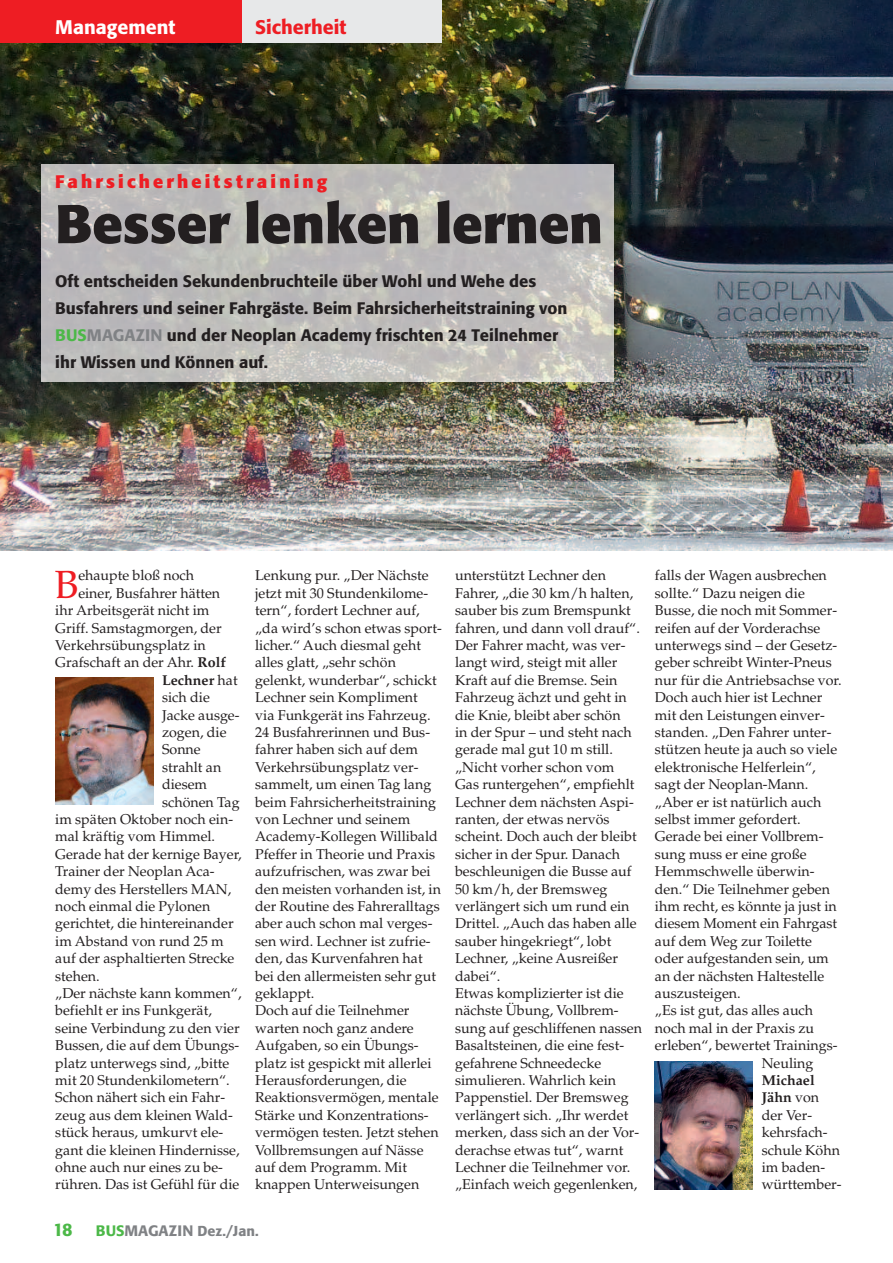
<style>
.page{position:relative;width:893px;height:1263px;background:#fff}
.page>*{position:absolute;margin:0;border:0;box-sizing:border-box;transform-origin:0 0}
.t1{font:700 54px "Formata BQ";color:#231f20}
.t2{font:39.3px "Palatino";color:#ee1d23}
.t3{font:500 19.5px "Formata BQ";color:#fff}
.t4{font:500 19.5px "Formata BQ";color:#ee1d23}
.t5{font:700 18px "Formata BQ";letter-spacing:.175em;color:#ee1d23}
.t6{font:500 18px "Formata BQ";color:#4cb848}
.t7{font:500 16.5px/27px "Formata BQ";color:#231f20}
.t8{font:14.25px/17.4px "Palatino";color:#231f20}
.t9{font:500 14.25px "Formata BQ";color:#808285}
.t10{font:700 14.25px "Palatino";color:#231f20}
.s1{color:#4cb848}
.s2{color:#808285}
.s3{font-weight:700}
.s4{font-weight:400}
.s5{font-size:15px;color:#4cb848}
.s6{font-size:15px}
</style>
<div class="page">
<img style="left:0;top:0;width:893px;height:551px">
<div style="left:0;top:0;width:242px;height:43px;background:#ee1d23"></div>
<div style="left:242px;top:0;width:200px;height:43px;background:#e7e8e9"></div>
<img style="left:42px;top:164px;width:571px;height:218px">
<img style="left:55px;top:677px;width:98px;height:128px">
<img style="left:655px;top:1062px;width:98px;height:127px">
<h3 class="t3" style="left:55px;top:16px;width:122px">Management</h3>
<h3 class="t4" style="left:255px;top:16px;width:93px">Sicherheit</h3>
<p class="t5" style="left:55px;top:172px;width:274px">Fahrsicherheitstraining</p>
<h1 class="t1" style="left:55px;top:193px;width:549px">Besser lenken lernen</h1>
<p class="t7" style="left:55px;top:268px;width:514px">Oft entscheiden Sekundenbruchteile über Wohl und Wehe des Busfahrers und seiner Fahrgäste. Beim Fahrsicherheitstraining von <span class="s1">BUS</span><span class="s2">MAGAZIN</span> und der Neoplan Academy frischten 24 Teilnehmer ihr Wissen und Können auf.</p>
<h2 class="t2" style="left:55px;top:569px;width:26px">B</h2>
<p class="t8" style="left:78px;top:568px;width:117px">ehaupte bloß noch</p>
<p class="t8" style="left:78px;top:586px;width:143px">einer, Busfahrer hätten</p>
<p class="t8" style="left:55px;top:603px;width:156px">ihr Arbeitsgerät nicht im</p>
<p class="t8" style="left:55px;top:621px;width:168px">Griff. Samstagmorgen, der</p>
<p class="t8" style="left:55px;top:638px;width:152px">Verkehrsübungsplatz in</p>
<p class="t8" style="left:55px;top:655px;width:172px">Grafschaft an der Ahr. <span class="s3">Rolf</span></p>
<p class="t10" style="left:162px;top:674px;width:77px">Lechner <span class="s4">hat</span></p>
<p class="t8" style="left:162px;top:690px;width:49px">sich die</p>
<p class="t8" style="left:162px;top:708px;width:79px">Jacke ausge-</p>
<p class="t8" style="left:162px;top:725px;width:66px">zogen, die</p>
<p class="t8" style="left:162px;top:742px;width:40px">Sonne</p>
<p class="t8" style="left:162px;top:760px;width:61px">strahlt an</p>
<p class="t8" style="left:162px;top:777px;width:47px">diesem</p>
<p class="t8" style="left:162px;top:795px;width:79px">schönen Tag</p>
<p class="t8" style="left:55px;top:812px;width:179px">im späten Oktober noch ein-</p>
<p class="t8" style="left:55px;top:829px;width:161px">mal kräftig vom Himmel.</p>
<p class="t8" style="left:55px;top:847px;width:188px">Gerade hat der kernige Bayer,</p>
<p class="t8" style="left:55px;top:864px;width:161px">Trainer der Neoplan Aca-</p>
<p class="t8" style="left:55px;top:882px;width:177px">demy des Herstellers MAN,</p>
<p class="t8" style="left:55px;top:899px;width:157px">noch einmal die Pylonen</p>
<p class="t8" style="left:55px;top:916px;width:180px">gerichtet, die hintereinander</p>
<p class="t8" style="left:55px;top:934px;width:170px">im Abstand von rund 25 m</p>
<p class="t8" style="left:55px;top:951px;width:181px">auf der asphaltierten Strecke</p>
<p class="t8" style="left:55px;top:969px;width:46px">stehen.</p>
<p class="t8" style="left:55px;top:986px;width:188px">„Der nächste kann kommen“,</p>
<p class="t8" style="left:55px;top:1003px;width:158px">befiehlt er ins Funkgerät,</p>
<p class="t8" style="left:55px;top:1021px;width:186px">seine Verbindung zu den vier</p>
<p class="t8" style="left:55px;top:1038px;width:185px">Bussen, die auf dem Übungs-</p>
<p class="t8" style="left:55px;top:1056px;width:176px">platz unterwegs sind, „bitte</p>
<p class="t8" style="left:55px;top:1073px;width:176px">mit 20 Stundenkilometern“.</p>
<p class="t8" style="left:55px;top:1090px;width:171px">Schon nähert sich ein Fahr-</p>
<p class="t8" style="left:55px;top:1108px;width:179px">zeug aus dem kleinen Wald-</p>
<p class="t8" style="left:55px;top:1125px;width:169px">stück heraus, umkurvt ele-</p>
<p class="t8" style="left:55px;top:1143px;width:186px">gant die kleinen Hindernisse,</p>
<p class="t8" style="left:55px;top:1160px;width:169px">ohne auch nur eines zu be-</p>
<p class="t8" style="left:55px;top:1177px;width:186px">rühren. Das ist Gefühl für die</p>
<p class="t8" style="left:255px;top:568px;width:188px">Lenkung pur. „Der Nächste jetzt mit 30 Stundenkilome&shy;tern“, fordert Lechner auf, „da wird’s schon etwas sport&shy;licher.“ Auch diesmal geht alles glatt, „sehr schön gelenkt, wunderbar“, schickt<br>Lechner sein Kompliment<br>via Funkgerät ins Fahrzeug.<br>24 Busfahrerinnen und Bus&shy;fahrer haben sich auf dem<br>Verkehrsübungsplatz ver&shy;sammelt, um einen Tag lang beim Fahrsicherheitstraining von Lechner und seinem<br>Academy-Kollegen Willibald<br>Pfeffer in Theorie und Praxis aufzufrischen, was zwar bei den meisten vorhanden ist, in der Routine des Fahreralltags aber auch schon mal verges&shy;sen wird. Lechner ist zufrie&shy;den, das Kurvenfahren hat bei den allermeisten sehr gut geklappt.<br>Doch auf die Teilnehmer warten noch ganz andere<br>Aufgaben, so ein Übungs&shy;platz ist gespickt mit allerlei<br>Herausforderungen, die<br>Reaktionsvermögen, mentale<br>Stärke und Konzentrations&shy;vermögen testen. Jetzt stehen<br>Vollbremsungen auf Nässe auf dem Programm. Mit knappen Unterweisungen</p>
<p class="t8" style="left:455px;top:568px;width:188px">unterstützt Lechner den<br>Fahrer, „die 30 km/h halten, sauber bis zum Bremspunkt fahren, und dann voll drauf“.<br>Der Fahrer macht, was ver&shy;langt wird, steigt mit aller<br>Kraft auf die Bremse. Sein<br>Fahrzeug ächzt und geht in die Knie, bleibt aber schön<br>in der Spur – und steht nach gerade mal gut 10 m still. „Nicht vorher schon vom<br>Gas runtergehen“, empfiehlt<br>Lechner dem nächsten Aspi&shy;ranten, der etwas nervös scheint. Doch auch der bleibt sicher in der Spur. Danach beschleunigen die Busse auf<br>50 km/h, der Bremsweg verlängert sich um rund ein<br>Drittel. „Auch das haben alle sauber hingekriegt“, lobt<br>Lechner, „keine Ausreißer dabei“.<br>Etwas komplizierter ist die nächste Übung, Vollbrem&shy;sung auf geschliffenen nassen<br>Basaltsteinen, die eine fest&shy;gefahrene Schneedecke simulieren. Wahrlich kein<br>Pappenstiel. Der Bremsweg verlängert sich. „Ihr werdet merken, dass sich an der Vor&shy;derachse etwas tut“, warnt<br>Lechner die Teilnehmer vor. „Einfach weich gegenlenken,</p>
<p class="t8" style="left:655px;top:568px;width:173px">falls der Wagen ausbrechen</p>
<p class="t8" style="left:655px;top:586px;width:151px">sollte.“ Dazu neigen die</p>
<p class="t8" style="left:655px;top:603px;width:184px">Busse, die noch mit Sommer-</p>
<p class="t8" style="left:655px;top:621px;width:167px">reifen auf der Vorderachse</p>
<p class="t8" style="left:655px;top:638px;width:184px">unterwegs sind – der Gesetz-</p>
<p class="t8" style="left:655px;top:655px;width:178px">geber schreibt Winter-Pneus</p>
<p class="t8" style="left:655px;top:673px;width:188px">nur für die Antriebsachse vor.</p>
<p class="t8" style="left:655px;top:690px;width:169px">Doch auch hier ist Lechner</p>
<p class="t8" style="left:655px;top:708px;width:171px">mit den Leistungen einver-</p>
<p class="t8" style="left:655px;top:725px;width:178px">standen. „Den Fahrer unter-</p>
<p class="t8" style="left:655px;top:742px;width:184px">stützen heute ja auch so viele</p>
<p class="t8" style="left:655px;top:760px;width:162px">elektronische Helferlein“,</p>
<p class="t8" style="left:655px;top:777px;width:155px">sagt der Neoplan-Mann.</p>
<p class="t8" style="left:655px;top:795px;width:168px">„Aber er ist natürlich auch</p>
<p class="t8" style="left:655px;top:812px;width:147px">selbst immer gefordert.</p>
<p class="t8" style="left:655px;top:829px;width:170px">Gerade bei einer Vollbrem-</p>
<p class="t8" style="left:655px;top:847px;width:153px">sung muss er eine große</p>
<p class="t8" style="left:655px;top:864px;width:161px">Hemmschwelle überwin-</p>
<p class="t8" style="left:655px;top:882px;width:177px">den.“ Die Teilnehmer geben</p>
<p class="t8" style="left:655px;top:899px;width:183px">ihm recht, es könnte ja just in</p>
<p class="t8" style="left:655px;top:916px;width:184px">diesem Moment ein Fahrgast</p>
<p class="t8" style="left:655px;top:934px;width:159px">auf dem Weg zur Toilette</p>
<p class="t8" style="left:655px;top:951px;width:175px">oder aufgestanden sein, um</p>
<p class="t8" style="left:655px;top:969px;width:171px">an der nächsten Haltestelle</p>
<p class="t8" style="left:655px;top:986px;width:87px">auszusteigen.</p>
<p class="t8" style="left:655px;top:1003px;width:160px">„Es ist gut, das alles auch</p>
<p class="t8" style="left:655px;top:1021px;width:161px">noch mal in der Praxis zu</p>
<p class="t8" style="left:655px;top:1038px;width:184px">erleben“, bewertet Trainings-</p>
<p class="t8" style="left:762px;top:1056px;width:53px">Neuling</p>
<p class="t8" style="left:762px;top:1073px;width:81px"><span class="s3">Michael<br>Jähn</span> von der Ver&shy;kehrsfach&shy;schule Köhn im baden&shy;württember-</p>
<p class="t6" style="left:53px;top:1219px;width:21px">18</p>
<p class="t9" style="left:96px;top:1223px;width:164px"><span class="s5">BUS</span><span class="s6">MAGAZIN</span> Dez./Jan.</p>
</div>
